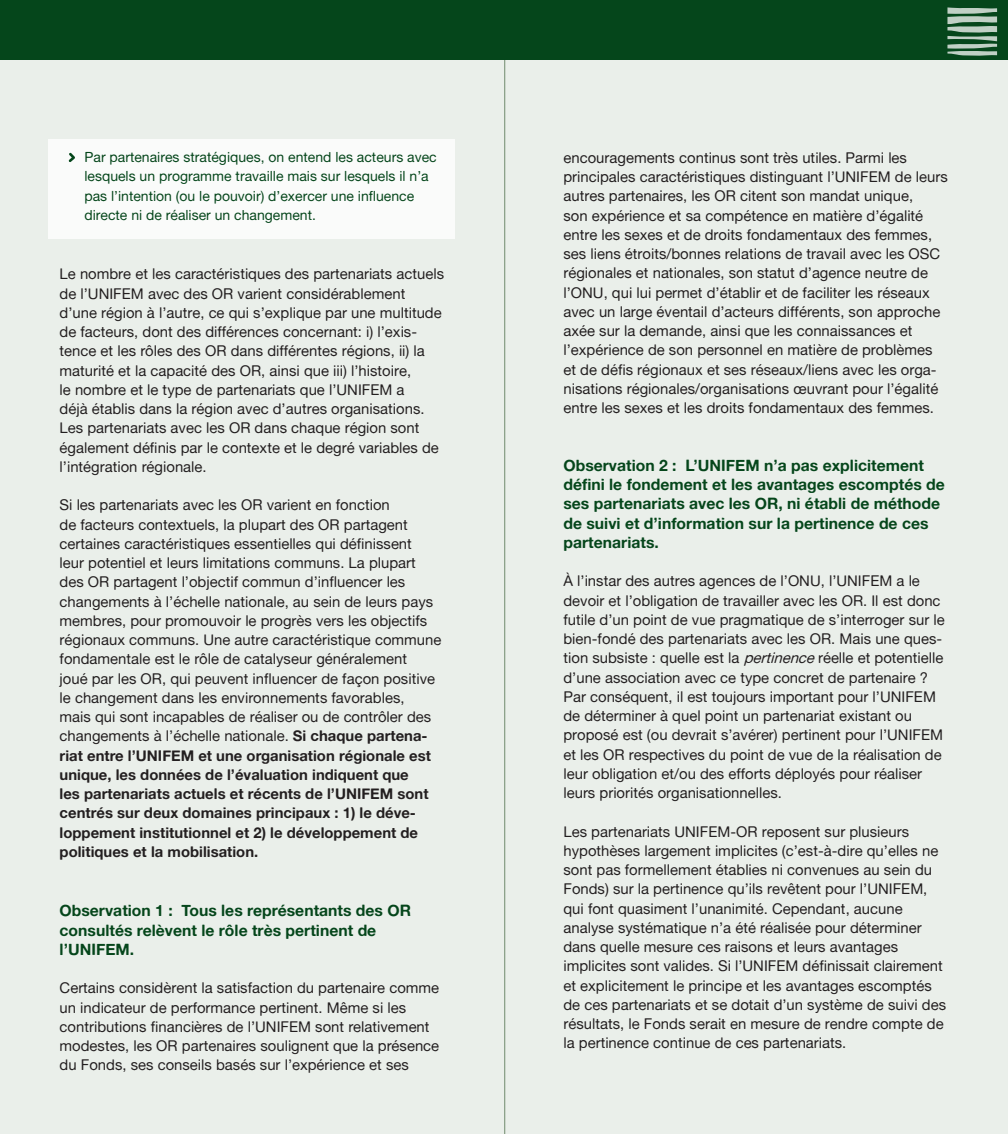
<style>
.page{position:relative;width:1008px;height:1134px;background:#eaefea}
.page>*{position:absolute;margin:0;border:0;box-sizing:border-box;transform-origin:0 0}
.TEXTO_GENERAL{font:15.75px/19.2px "Alte Haas Grotesk Bold";color:#05461b}
.TEXTO_GENERAL-2{font:14.88px/19.2px "Alte Haas Grotesk";color:#231f20}
.FONDO_CELESTE{font:14px/19.2px "Alte Haas Grotesk";color:#05461b}
.s1{font-family:"Alte Haas Grotesk Bold"}
.s2{font-style:italic}
</style>
<div class="page">
<div style="left:48px;top:139px;width:407px;height:100px;background:#fff"></div>
<svg style="left:68px;top:152px;width:7px;height:11px"></svg>
<hr style="left:504px;top:51px;width:1px;height:1083px;background:#718a6e">
<div style="left:0;top:0;width:1008px;height:59px;background:#05461b"></div>
<svg style="left:947px;top:7px;width:50px;height:49px"></svg>
<p class="FONDO_CELESTE" style="left:84px;top:147px;width:354px">Par partenaires stratégiques, on entend les acteurs avec lesquels un programme travaille mais sur lesquels il n’a pas l’intention (ou le pouvoir) d’exercer une influence directe ni de réaliser un changement.</p>
<p class="TEXTO_GENERAL-2" style="left:60px;top:264px;width:386px">Le nombre et les caractéristiques des partenariats actuels de l’UNIFEM avec des OR varient considérablement d’une région à l’autre, ce qui s’explique par une multitude de facteurs, dont des différences concernant: i) l’exis&shy;tence et les rôles des OR dans différentes régions, ii) la maturité et la capacité des OR, ainsi que iii) l’histoire,<br>le nombre et le type de partenariats que l’UNIFEM a<br>déjà établis dans la région avec d’autres organisations.<br>Les partenariats avec les OR dans chaque région sont également définis par le contexte et le degré variables de l’intégration régionale.</p>
<p class="TEXTO_GENERAL-2" style="left:60px;top:495px;width:383px">Si les partenariats avec les OR varient en fonction<br>de facteurs contextuels, la plupart des OR partagent certaines caractéristiques essentielles qui définissent<br>leur potentiel et leurs limitations communs. La plupart des OR partagent l’objectif commun d’influencer les changements à l’échelle nationale, au sein de leurs pays membres, pour promouvoir le progrès vers les objectifs régionaux communs. Une autre caractéristique commune fondamentale est le rôle de catalyseur généralement<br>joué par les OR, qui peuvent influencer de façon positive le changement dans les environnements favorables,<br>mais qui sont incapables de réaliser ou de contrôler des changements à l’échelle nationale. <span class="s1">Si chaque partena&shy;riat entre l’UNIFEM et une organisation régionale est unique, les données de l’évaluation indiquent que<br>les partenariats actuels et récents de l’UNIFEM sont centrés sur deux domaines principaux : 1) le déve&shy;loppement institutionnel et 2) le développement de politiques et la mobilisation.</span></p>
<p class="TEXTO_GENERAL" style="left:60px;top:901px;width:353px">Observation 1 : Tous les représentants des OR consultés relèvent le rôle très pertinent de</p>
<p class="TEXTO_GENERAL" style="left:60px;top:939px;width:76px">l’UNIFEM.</p>
<p class="TEXTO_GENERAL-2" style="left:60px;top:978px;width:381px">Certains considèrent la satisfaction du partenaire comme un indicateur de performance pertinent. Même si les contributions financières de l’UNIFEM sont relativement modestes, les OR partenaires soulignent que la présence du Fonds, ses conseils basés sur l’expérience et ses</p>
<p class="TEXTO_GENERAL-2" style="left:563px;top:148px;width:386px">encouragements continus sont très utiles. Parmi les principales caractéristiques distinguant l’UNIFEM de leurs autres partenaires, les OR citent son mandat unique,<br>son expérience et sa compétence en matière d’égalité entre les sexes et de droits fondamentaux des femmes, ses liens étroits/bonnes relations de travail avec les OSC régionales et nationales, son statut d’agence neutre de l’ONU, qui lui permet d’établir et de faciliter les réseaux avec un large éventail d’acteurs différents, son approche axée sur la demande, ainsi que les connaissances et l’expérience de son personnel en matière de problèmes et de défis régionaux et ses réseaux/liens avec les orga&shy;nisations régionales/organisations œuvrant pour l’égalité entre les sexes et les droits fondamentaux des femmes.</p>
<p class="TEXTO_GENERAL" style="left:563px;top:455px;width:383px">Observation 2 : L’UNIFEM n’a pas explicitement défini le fondement et les avantages escomptés de ses partenariats avec les OR, ni établi de méthode de suivi et d’information sur la pertinence de ces partenariats.</p>
<p class="TEXTO_GENERAL-2" style="left:563px;top:571px;width:383px">À l’instar des autres agences de l’ONU, l’UNIFEM a le devoir et l’obligation de travailler avec les OR. Il est donc futile d’un point de vue pragmatique de s’interroger sur le bien-fondé des partenariats avec les OR. Mais une ques&shy;tion subsiste : quelle est la <span class="s2">pertinence</span>réelle et potentielle d’une association avec ce type concret de partenaire ?<br>Par conséquent, il est toujours important pour l’UNIFEM de déterminer à quel point un partenariat existant ou proposé est (ou devrait s’avérer) pertinent pour l’UNIFEM et les OR respectives du point de vue de la réalisation de leur obligation et/ou des efforts déployés pour réaliser leurs priorités organisationnelles.</p>
<p class="TEXTO_GENERAL-2" style="left:563px;top:822px;width:384px">Les partenariats UNIFEM-OR reposent sur plusieurs hypothèses largement implicites (c’est-à-dire qu’elles ne sont pas formellement établies ni convenues au sein du Fonds) sur la pertinence qu’ils revêtent pour l’UNIFEM, qui font quasiment l’unanimité. Cependant, aucune analyse systématique n’a été réalisée pour déterminer dans quelle mesure ces raisons et leurs avantages implicites sont valides. Si l’UNIFEM définissait clairement et explicitement le principe et les avantages escomptés de ces partenariats et se dotait d’un système de suivi des résultats, le Fonds serait en mesure de rendre compte de la pertinence continue de ces partenariats.</p>
</div>
